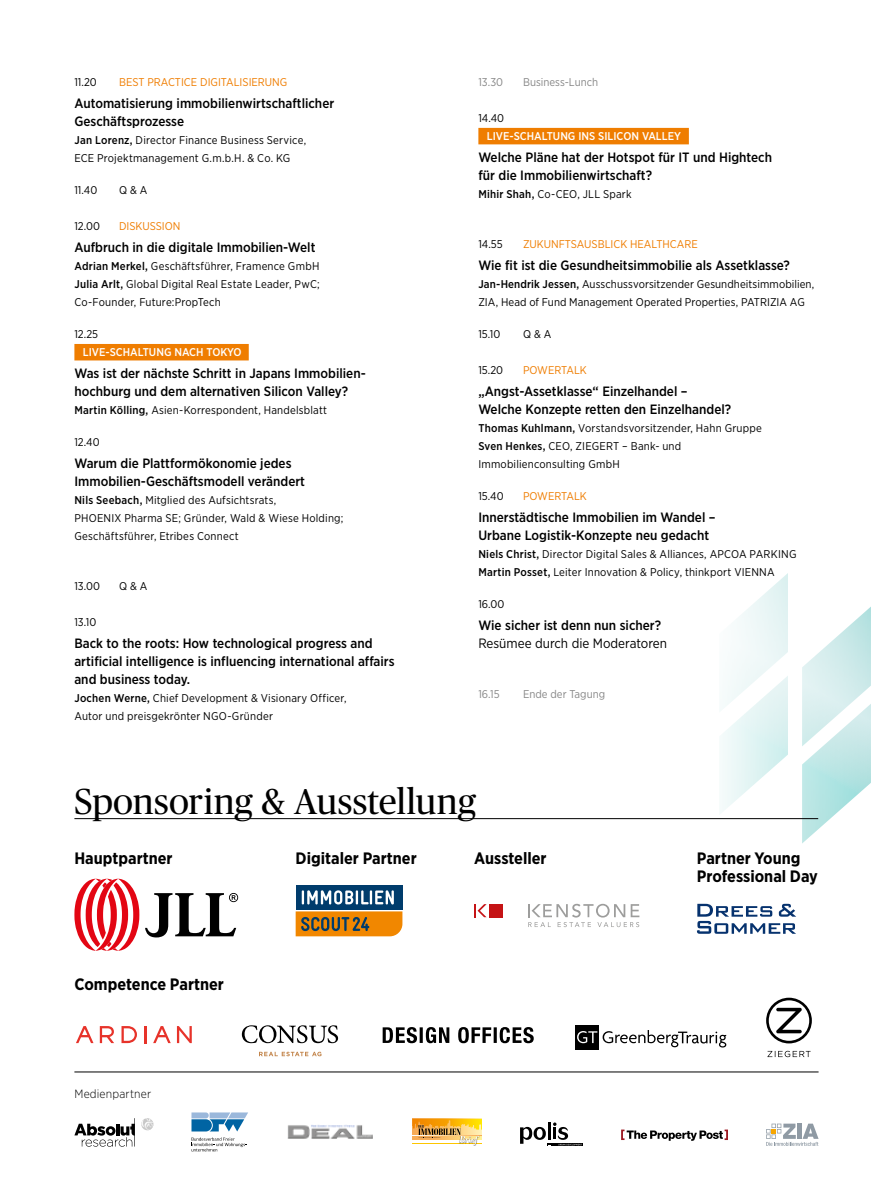
<style>
.page{position:relative;width:893px;height:1191px;background:#fff}
.page>*{position:absolute;margin:0;border:0;box-sizing:border-box;transform-origin:0 0}
.t1{font:36px "Publico Headline";letter-spacing:.005em;color:#000}
.t2{font:700 16.5px/18px "Gotham Narrow";color:#000}
.t3{font:500 13.5px/18px "Gotham Narrow";color:#000}
.t4{font:13.5px "Gotham Narrow";color:#000}
.t5{font:300 12px "Gotham Narrow";letter-spacing:.015em;color:#000}
.t6{font:11.25px/18px "Gotham Narrow";letter-spacing:.015em;color:#000}
.t7{font:11.25px "Gotham Narrow";color:#ef7d00}
.t8{font:500 11.25px "Gotham Narrow";color:#fff}
.t9{font:11.25px "Gotham Narrow";color:#878787}
.s1{font-weight:500}
</style>
<div class="page">
<svg style="left:719px;top:573px;width:152px;height:270px"></svg>
<div style="left:74px;top:344px;width:175px;height:16px;background:#ef7d00"></div>
<div style="left:478px;top:128px;width:211px;height:16px;background:#ef7d00"></div>
<hr style="left:74px;top:818px;width:744px;height:1px;background:#000">
<svg style="left:74px;top:878px;width:65px;height:72px"></svg>
<svg style="left:145px;top:893px;width:93px;height:44px"></svg>
<svg style="left:296px;top:909px;width:106px;height:1px"></svg>
<div style="left:296px;top:884px;width:106px;height:25px;background:#003c6c"></div>
<svg style="left:296px;top:911px;width:106px;height:25px;background:#cb7e17"></svg>
<svg style="left:302px;top:890px;width:92px;height:14px"></svg>
<hr style="left:74px;top:1071px;width:745px;height:1px;background:#000">
<svg style="left:766px;top:1123px;width:53px;height:23px"></svg>
<svg style="left:74px;top:1118px;width:61px;height:28px"></svg>
<svg style="left:141px;top:1118px;width:12px;height:12px"></svg>
<img style="left:287px;top:1125px;width:86px;height:14px">
<svg style="left:412px;top:1119px;width:70px;height:26px;background:#e5b85e"></svg>
<svg style="left:191px;top:1137px;width:56px;height:14px"></svg>
<svg style="left:191px;top:1112px;width:57px;height:19px"></svg>
<svg style="left:621px;top:1129px;width:107px;height:11px"></svg>
<hr style="left:547px;top:1143px;width:36px;height:3px;background:#000">
<svg style="left:520px;top:1122px;width:62px;height:23px"></svg>
<div style="left:489px;top:904px;width:13px;height:13px;background:#c51315"></div>
<svg style="left:474px;top:904px;width:13px;height:13px"></svg>
<svg style="left:528px;top:903px;width:111px;height:24px"></svg>
<svg style="left:603px;top:1030px;width:123px;height:17px"></svg>
<div style="left:575px;top:1024px;width:24px;height:25px;background:#000"></div>
<svg style="left:577px;top:1031px;width:20px;height:12px"></svg>
<svg style="left:383px;top:1027px;width:151px;height:16px"></svg>
<svg style="left:144px;top:1026px;width:2px;height:17px"></svg>
<svg style="left:122px;top:1026px;width:15px;height:17px"></svg>
<svg style="left:100px;top:1026px;width:14px;height:17px"></svg>
<svg style="left:153px;top:1026px;width:18px;height:17px"></svg>
<svg style="left:76px;top:1026px;width:17px;height:17px"></svg>
<svg style="left:177px;top:1026px;width:15px;height:17px"></svg>
<svg style="left:767px;top:1050px;width:44px;height:7px"></svg>
<svg style="left:766px;top:997px;width:46px;height:46px"></svg>
<svg style="left:242px;top:1025px;width:96px;height:18px"></svg>
<svg style="left:259px;top:1051px;width:62px;height:5px"></svg>
<svg style="left:697px;top:903px;width:99px;height:30px"></svg>
<p class="t6" style="left:74px;top:72px;width:24px">11.20</p>
<p class="t7" style="left:119px;top:75px;width:170px">BEST PRACTICE DIGITALISIERUNG</p>
<p class="t3" style="left:74px;top:94px;width:261px">Automatisierung immobilienwirtschaftlicher<br>Geschäftsprozesse</p>
<p class="t6" style="left:74px;top:131px;width:233px"><span class="s1">Jan Lorenz,</span> Director Finance Business Service,<br>ECE Projektmanagement G.m.b.H. &amp; Co. KG</p>
<p class="t6" style="left:74px;top:180px;width:24px">11.40</p>
<p class="t6" style="left:119px;top:180px;width:30px">Q &amp; A</p>
<p class="t6" style="left:74px;top:216px;width:27px">12.00</p>
<p class="t7" style="left:119px;top:219px;width:63px">DISKUSSION</p>
<p class="t3" style="left:74px;top:238px;width:243px">Aufbruch in die digitale Immobilien-Welt</p>
<p class="t6" style="left:74px;top:257px;width:247px;text-align:justify"><span class="s1">Adrian Merkel,</span> Geschäftsführer, Framence GmbH <span class="s1">Julia Arlt,</span> Global Digital Real Estate Leader, PwC; Co-Founder, Future:PropTech</p>
<p class="t6" style="left:74px;top:324px;width:25px">12.25</p>
<p class="t8" style="left:83px;top:344px;width:160px">LIVE-SCHALTUNG NACH TOKYO</p>
<p class="t3" style="left:74px;top:364px;width:292px">Was ist der nächste Schritt in Japans Immobilien&shy;hochburg und dem alternativen Silicon Valley?</p>
<p class="t6" style="left:74px;top:401px;width:254px"><span class="s1">Martin Kölling,</span> Asien-Korrespondent, Handelsblatt</p>
<p class="t6" style="left:74px;top:432px;width:27px">12.40</p>
<p class="t3" style="left:74px;top:454px;width:232px">Warum die Plattformökonomie jedes<br>Immobilien-Geschäftsmodell verändert</p>
<p class="t6" style="left:74px;top:491px;width:270px"><span class="s1">Nils Seebach,</span> Mitglied des Aufsichtsrats,<br>PHOENIX Pharma SE; Gründer, Wald &amp; Wiese Holding;<br>Geschäftsführer, Etribes Connect</p>
<p class="t6" style="left:74px;top:576px;width:27px">13.00</p>
<p class="t6" style="left:119px;top:576px;width:30px">Q &amp; A</p>
<p class="t6" style="left:74px;top:612px;width:23px">13.10</p>
<p class="t3" style="left:74px;top:634px;width:322px">Back to the roots: How technological progress and artificial intelligence is influencing international affairs and business today.</p>
<p class="t6" style="left:74px;top:689px;width:274px"><span class="s1">Jochen Werne,</span> Chief Development &amp; Visionary Officer,<br>Autor und preisgekrönter NGO-Gründer</p>
<p class="t9" style="left:478px;top:75px;width:26px">13.30</p>
<p class="t9" style="left:523px;top:75px;width:77px">Business-Lunch</p>
<p class="t6" style="left:478px;top:108px;width:27px">14.40</p>
<p class="t8" style="left:487px;top:128px;width:196px">LIVE-SCHALTUNG INS SILICON VALLEY</p>
<p class="t3" style="left:478px;top:148px;width:295px">Welche Pläne hat der Hotspot für IT und Hightech für die Immobilienwirtschaft?</p>
<p class="t6" style="left:478px;top:185px;width:155px"><span class="s1">Mihir Shah,</span> Co-CEO, JLL Spark</p>
<p class="t6" style="left:478px;top:234px;width:26px">14.55</p>
<p class="t7" style="left:523px;top:237px;width:176px">ZUKUNFTSAUSBLICK HEALTHCARE</p>
<p class="t3" style="left:478px;top:256px;width:313px">Wie fit ist die Gesundheitsimmobilie als Assetklasse?</p>
<p class="t6" style="left:478px;top:275px;width:337px"><span class="s1">Jan-Hendrik Jessen,</span> Ausschussvorsitzender Gesundheitsimmobilien,<br>ZIA, Head of Fund Management Operated Properties, PATRIZIA AG</p>
<p class="t6" style="left:478px;top:324px;width:24px">15.10</p>
<p class="t6" style="left:523px;top:324px;width:30px">Q &amp; A</p>
<p class="t6" style="left:478px;top:360px;width:26px">15.20</p>
<p class="t7" style="left:523px;top:363px;width:65px">POWERTALK</p>
<p class="t3" style="left:478px;top:382px;width:254px">„Angst-Assetklasse“ Einzelhandel –<br>Welche Konzepte retten den Einzelhandel?</p>
<p class="t6" style="left:478px;top:419px;width:285px"><span class="s1">Thomas Kuhlmann,</span> Vorstandsvorsitzender, Hahn Gruppe<br><span class="s1">Sven Henkes,</span> CEO, ZIEGERT – Bank- und<br>Immobilienconsulting GmbH</p>
<p class="t6" style="left:478px;top:486px;width:27px">15.40</p>
<p class="t7" style="left:523px;top:489px;width:65px">POWERTALK</p>
<p class="t3" style="left:478px;top:508px;width:239px">Innerstädtische Immobilien im Wandel –<br>Urbane Logistik-Konzepte neu gedacht</p>
<p class="t6" style="left:478px;top:545px;width:320px"><span class="s1">Niels Christ,</span> Director Digital Sales &amp; Alliances, APCOA PARKING<br><span class="s1">Martin Posset,</span> Leiter Innovation &amp; Policy, thinkport VIENNA</p>
<p class="t6" style="left:478px;top:594px;width:28px">16.00</p>
<p class="t3" style="left:478px;top:616px;width:184px">Wie sicher ist denn nun sicher?</p>
<p class="t4" style="left:478px;top:635px;width:190px">Resümee durch die Moderatoren</p>
<p class="t9" style="left:478px;top:687px;width:23px">16.15</p>
<p class="t9" style="left:523px;top:687px;width:84px">Ende der Tagung</p>
<h1 class="t1" style="left:74px;top:776px;width:403px">Sponsoring &amp; Ausstellung</h1>
<h2 class="t2" style="left:74px;top:849px;width:100px">Hauptpartner</h2>
<h2 class="t2" style="left:296px;top:849px;width:123px">Digitaler Partner</h2>
<h2 class="t2" style="left:474px;top:849px;width:74px">Aussteller</h2>
<h2 class="t2" style="left:697px;top:848px;width:123px">Partner Young<br>Professional Day</h2>
<h2 class="t2" style="left:74px;top:975px;width:151px">Competence Partner</h2>
<p class="t5" style="left:74px;top:1086px;width:78px">Medienpartner</p>
</div>
